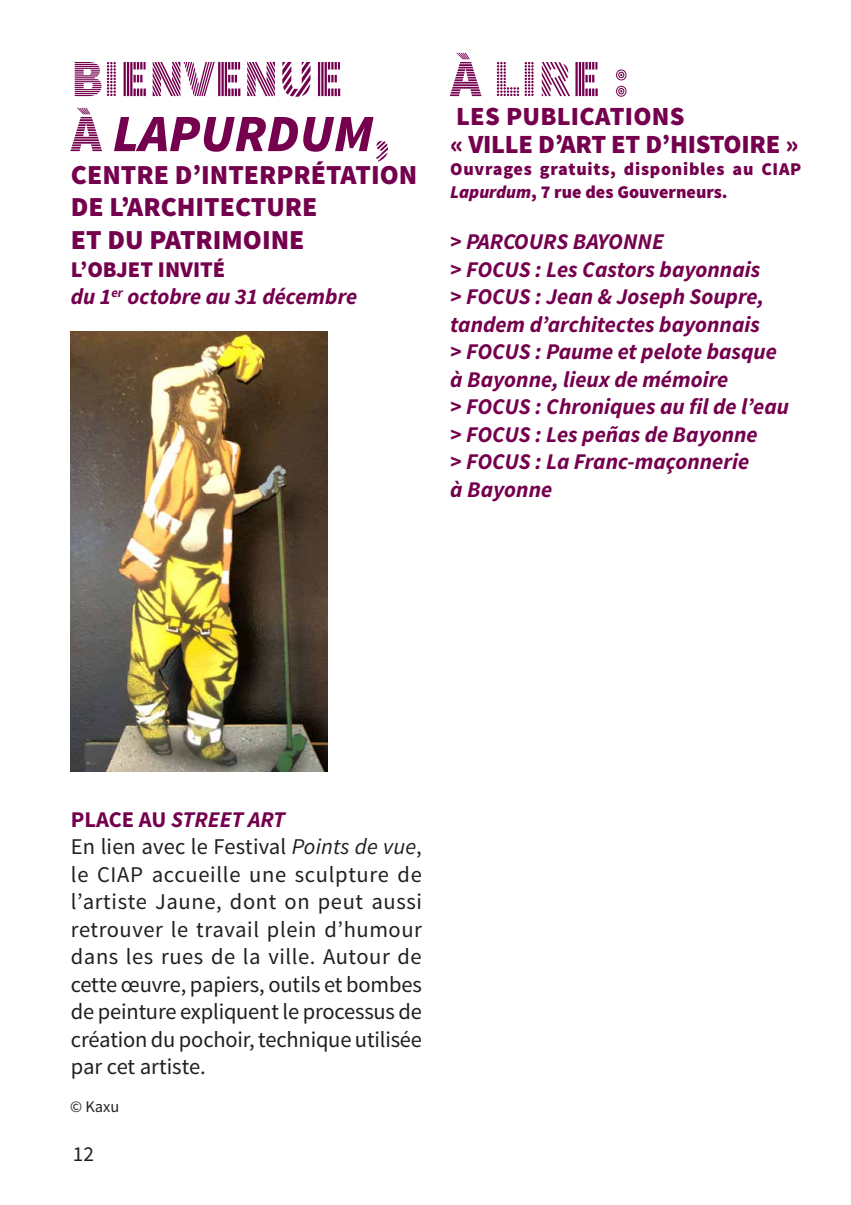
<style>
.page{position:relative;width:851px;height:1205px;background:#fff}
.page>*{position:absolute;margin:0;border:0;box-sizing:border-box;transform-origin:0 0}
.t1{font:52.5px "Source Sans Pro DISPLAY";color:#74004e}
.t2{font:italic 900 52.5px "Source Sans Pro";color:#74004e}
.t3{font:900 27.5px/32.5px "Source Sans Pro";color:#74004e}
.t4{font:900 26.25px "Source Sans Pro";letter-spacing:-.01em;color:#74004e}
.t5{font:22.5px/27.5px "Source Sans Pro";letter-spacing:.005em;color:#231f20}
.t6{font:italic 700 22.5px/27.5px "Source Sans Pro";color:#74004e}
.t7{font:900 22.5px "Source Sans Pro";color:#74004e}
.t8{font:700 22.5px "Source Sans Pro";color:#74004e}
.t9{font:21.25px "Source Sans Pro";color:#231f20}
.t10{font:900 18px/22.5px "Source Sans Pro";letter-spacing:.01em;color:#74004e}
.t11{font:16.25px "Source Sans Pro";color:#231f20}
.s1{font-family:"Source Sans Pro DISPLAY";font-weight:400;font-style:normal}
.s2{font-weight:900;font-style:normal}
.s3{font-style:italic}
.s4{font-weight:700;color:#74004e}
.s5{font-weight:700;font-style:italic;color:#74004e}
</style>
<div class="page">
<img style="left:70px;top:332px;width:257px;height:440px">
<h1 class="t1" style="left:71px;top:51px;width:267px">BIENVENUE</h1>
<h1 class="t2" style="left:71px;top:100px;width:320px"><span class="s1">À</span> Lapurdum<span class="s1">,</span></h1>
<p class="t3" style="left:71px;top:159px;width:191px">CENTRE D’INTERPR</p>
<p class="t3" style="left:311px;top:159px;width:88px">ÉTATION</p>
<p class="t3" style="left:71px;top:192px;width:216px">DE L’ARCHITECTURE<br>ET DU PATRIMOINE</p>
<p class="t7" style="left:71px;top:255px;width:31px">L’OBJE</p>
<p class="t6" style="left:71px;top:255px;width:288px;text-indent:70px"><span class="s2">T INVITÉ<br></span>du 1<sup>er</sup> octobre au 31 décembre</p>
<h1 class="t1" style="left:450px;top:51px;width:69px">ÀLIRE</h1>
<h1 class="t1" style="left:612px;top:51px;width:18px">:</h1>
<p class="t4" style="left:456px;top:100px;width:15px">LES</p>
<p class="t4" style="left:506px;top:100px;width:17px">PUBL</p>
<p class="t4" style="left:571px;top:100px;width:80px">ICATIONS</p>
<p class="t4" style="left:450px;top:127px;width:55px">« VILLE</p>
<p class="t4" style="left:538px;top:127px;width:262px">D’ART ET D’HISTOIRE »</p>
<p class="t10" style="left:450px;top:159px;width:352px">OUVRAGES GRATUITS, DISPONIBLES AU CIAP<br><span class="s3">Lapurdum</span>, 7 RUE DES GOUVERNEURS.</p>
<p class="t6" style="left:450px;top:228px;width:340px">&gt; PAR COURS BAYONNE<br>&gt; FOCUS : Les Castors bayonnais<br>&gt; Focus : Jean &amp; Joseph Soupre, tandem d’architectes bayonnais<br>&gt; FOCUS : Paume et pelote basque à Bayonne, lieux de mémoire<br>&gt; FOCUS : Chroniques au fil de l’eau &gt; Focus : Les peñas de Bayonne<br>&gt; FOCUS : La Franc-maçonnerie<br>à Bayonne</p>
<p class="t5" style="left:71px;top:806px;width:352px;text-indent:68px"><span class="s4">AU</span> <span class="s5">street art<br></span>En lien avec le Festival <span class="s3">Points de vue</span>, le CIAP accueille une sculpture de l’artiste Jaune, dont on peut aussi retrouver le travail plein d’humour dans les rues de la ville. Autour de cette œuvre, papiers, outils et bombes de peinture expliquent le processus de création du pochoir, technique utilisée par cet artiste.</p>
<p class="t8" style="left:71px;top:805px;width:27px">PLACE</p>
<p class="t11" style="left:70px;top:1097px;width:51px">© Kaxu</p>
<p class="t9" style="left:73px;top:1140px;width:23px">12</p>
</div>
